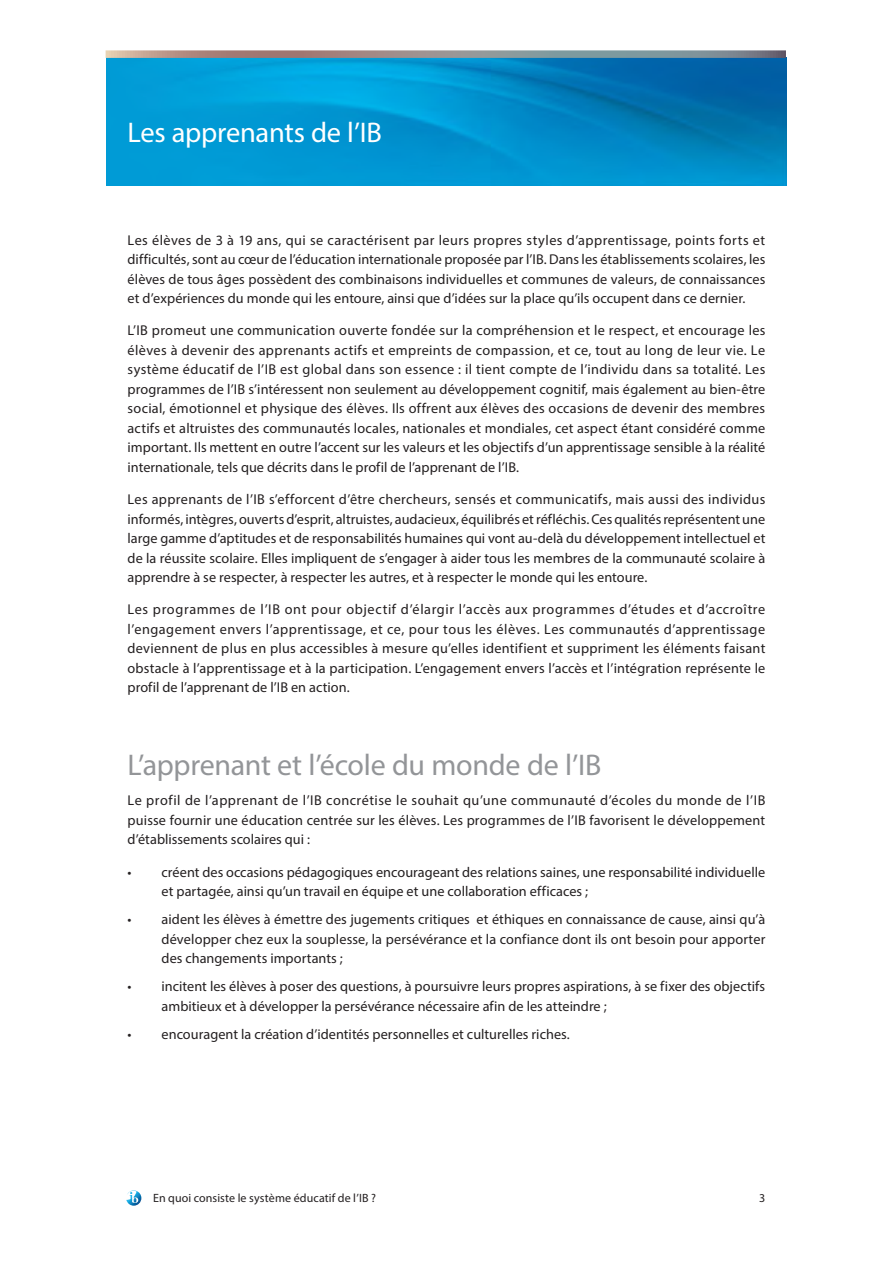
<style>
.page{position:relative;width:893px;height:1263px;background:#fff}
.page>*{position:absolute;margin:0;border:0;box-sizing:border-box;transform-origin:0 0}
.Heading_3{font:30px "Myriad Pro";letter-spacing:-.01em;color:#939598}
.Heading_2{font:28.5px "Myriad Pro";letter-spacing:-.01em;color:#fff}
.Body{font:14.25px/19.5px "Myriad Pro";letter-spacing:.005em;color:#231f20;text-align:justify}
.Page_footer{font:12px "Myriad Pro";letter-spacing:.01em;color:#231f20}
.Page_number{font:12px "Myriad Pro";color:#231f20}
</style>
<div class="page">
<svg style="left:126px;top:1190px;width:15px;height:16px"></svg>
<img style="left:106px;top:58px;width:681px;height:127px">
<svg style="left:106px;top:50px;width:680px;height:8px;background:#999493"></svg>
<p class="Heading_2" style="left:128px;top:115px;width:256px">Les apprenants de l’IB</p>
<p class="Body" style="left:128px;top:230px;width:639px">Les élèves de 3 à 19 ans, qui se caractérisent par leurs propres styles d’apprentissage, points forts et difficultés, sont au cœur de l’éducation internationale proposée par l’IB. Dans les établissements scolaires, les élèves de tous âges possèdent des combinaisons individuelles et communes de valeurs, de connaissances et d’expériences du monde qui les entoure, ainsi que d’idées sur la place qu’ils occupent dans ce dernier.</p>
<p class="Body" style="left:128px;top:321px;width:639px">L’IB promeut une communication ouverte fondée sur la compréhension et le respect, et encourage les élèves à devenir des apprenants actifs et empreints de compassion, et ce, tout au long de leur vie. Le système éducatif de l’IB est global dans son essence : il tient compte de l’individu dans sa totalité. Les programmes de l’IB s’intéressent non seulement au développement cognitif, mais également au bien-être social, émotionnel et physique des élèves. Ils offrent aux élèves des occasions de devenir des membres actifs et altruistes des communautés locales, nationales et mondiales, cet aspect étant considéré comme important. Ils mettent en outre l’accent sur les valeurs et les objectifs d’un apprentissage sensible à la réalité internationale, tels que décrits dans le profil de l’apprenant de l’IB.</p>
<p class="Body" style="left:128px;top:489px;width:639px">Les apprenants de l’IB s’efforcent d’être chercheurs, sensés et communicatifs, mais aussi des individus informés, intègres, ouverts d’esprit, altruistes, audacieux, équilibrés et réfléchis. Ces qualités représentent une large gamme d’aptitudes et de responsabilités humaines qui vont au-delà du développement intellectuel et de la réussite scolaire. Elles impliquent de s’engager à aider tous les membres de la communauté scolaire à apprendre à se respecter, à respecter les autres, et à respecter le monde qui les entoure.</p>
<p class="Body" style="left:128px;top:599px;width:639px">Les programmes de l’IB ont pour objectif d’élargir l’accès aux programmes d’études et d’accroître l’engagement envers l’apprentissage, et ce, pour tous les élèves. Les communautés d’apprentissage deviennent de plus en plus accessibles à mesure qu’elles identifient et suppriment les éléments faisant obstacle à l’apprentissage et à la participation. L’engagement envers l’accès et l’intégration représente le profil de l’apprenant de l’IB en action.</p>
<p class="Heading_3" style="left:128px;top:747px;width:475px">L’apprenant et l’école du monde de l’IB</p>
<p class="Body" style="left:128px;top:790px;width:639px">Le profil de l’apprenant de l’IB concrétise le souhait qu’une communauté d’écoles du monde de l’IB puisse fournir une éducation centrée sur les élèves. Les programmes de l’IB favorisent le développement d’établissements scolaires qui :</p>
<p class="Body" style="left:162px;top:862px;width:605px;text-indent:-34px">• créent des occasions pédagogiques encourageant des relations saines, une responsabilité individuelle et partagée, ainsi qu’un travail en équipe et une collaboration efficaces ;</p>
<p class="Body" style="left:162px;top:909px;width:605px;text-indent:-34px">• aident les élèves à émettre des jugements critiques et éthiques en connaissance de cause, ainsi qu’à développer chez eux la souplesse, la persévérance et la confiance dont ils ont besoin pour apporter des changements importants ;</p>
<p class="Body" style="left:162px;top:976px;width:605px;text-indent:-34px">• incitent les élèves à poser des questions, à poursuivre leurs propres aspirations, à se fixer des objectifs ambitieux et à développer la persévérance nécessaire afin de les atteindre ;</p>
<p class="Body" style="left:128px;top:1024px;width:444px">• encouragent la création d’identités personnelles et culturelles riches.</p>
<p class="Page_footer" style="left:153px;top:1190px;width:224px">En quoi consiste le système éducatif de l’IB ?</p>
<p class="Page_number" style="left:759px;top:1190px;width:8px">3</p>
</div>
